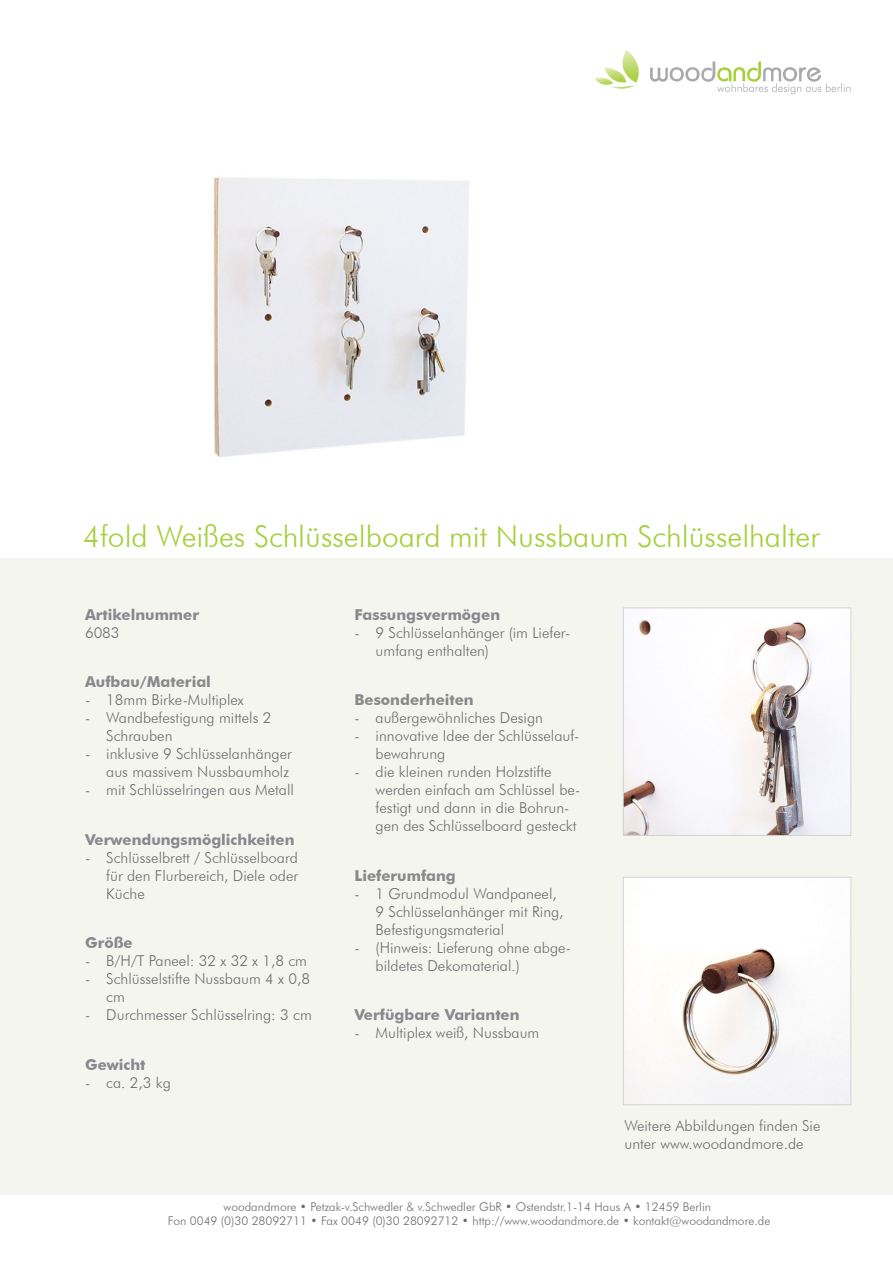
<style>
.page{position:relative;width:893px;height:1263px;background:#fff}
.page>*{position:absolute;margin:0;border:0;box-sizing:border-box;transform-origin:0 0}
.Überschrift_Produktn{font:300 30px "Futura BT";color:#a6ce39}
.Aufzählung_Fließtext{font:300 15px/18px "Futura BT";color:#6c6d70}
.Überschrift{font:700 15px "Futura BT";color:#87898c}
.Fließtext{font:300 15px/18px "Futura BT";color:#6c6d70}
.Fusszeile{font:300 12px "Futura BT";color:#6c6d70}
</style>
<div class="page">
<div style="left:0;top:558px;width:893px;height:636px;background:#f5f5f0"></div>
<svg style="left:595px;top:50px;width:255px;height:44px"></svg>
<img style="left:213px;top:177px;width:257px;height:280px">
<svg style="left:623px;top:607px;width:229px;height:229px"></svg>
<svg style="left:623px;top:876px;width:229px;height:229px"></svg>
<p class="Überschrift_Produktn" style="left:83px;top:518px;width:738px">4fold Weißes Schlüsselboard mit Nussbaum Schlüsselhalter</p>
<p class="Überschrift" style="left:85px;top:605px;width:115px">Artikelnummer</p>
<p class="Fließtext" style="left:85px;top:623px;width:36px">6083</p>
<p class="Überschrift" style="left:85px;top:673px;width:127px">Aufbau/Material</p>
<p class="Aufzählung_Fließtext" style="left:85px;top:691px;width:160px">- 18mm Birke-Multiplex</p>
<p class="Aufzählung_Fließtext" style="left:106px;top:709px;width:167px;text-indent:-21px">- Wandbefestigung mittels 2<br>Schrauben</p>
<p class="Aufzählung_Fließtext" style="left:85px;top:745px;width:208px;text-align:right">- inklusive 9 Schlüsselanhänger aus massivem Nussbaumholz</p>
<p class="Aufzählung_Fließtext" style="left:85px;top:781px;width:210px">- mit Schlüsselringen aus Metall</p>
<p class="Überschrift" style="left:85px;top:830px;width:211px">Verwendungsmöglichkeiten</p>
<p class="Aufzählung_Fließtext" style="left:106px;top:848px;width:193px;text-align:justify;text-indent:-21px">- Schlüsselbrett / Schlüsselboard für den Flurbereich, Diele oder Küche</p>
<p class="Überschrift" style="left:85px;top:934px;width:49px">Größe</p>
<p class="Aufzählung_Fließtext" style="left:85px;top:952px;width:224px">- B/H/T Paneel: 32 x 32 x 1,8 cm</p>
<p class="Aufzählung_Fließtext" style="left:106px;top:970px;width:205px;text-indent:-21px">- Schlüsselstifte Nussbaum 4 x 0,8 cm</p>
<p class="Aufzählung_Fließtext" style="left:85px;top:1006px;width:228px">- Durchmesser Schlüsselring: 3 cm</p>
<p class="Überschrift" style="left:85px;top:1055px;width:62px">Gewicht</p>
<p class="Aufzählung_Fließtext" style="left:85px;top:1073px;width:87px">- ca. 2,3 kg</p>
<p class="Überschrift" style="left:354px;top:605px;width:147px">Fassungsvermögen</p>
<p class="Aufzählung_Fließtext" style="left:376px;top:623px;width:196px;text-indent:-21px">- 9 Schlüsselanhänger (im Liefer&shy;umfang enthalten)</p>
<p class="Überschrift" style="left:354px;top:691px;width:121px">Besonderheiten</p>
<p class="Aufzählung_Fließtext" style="left:354px;top:709px;width:190px">- außergewöhnliches Design</p>
<p class="Aufzählung_Fließtext" style="left:376px;top:727px;width:205px;text-indent:-21px">- innovative Idee der Schlüsselauf&shy;bewahrung</p>
<p class="Aufzählung_Fließtext" style="left:376px;top:763px;width:206px;text-indent:-21px">- die kleinen runden Holzstifte werden einfach am Schlüssel be&shy;festigt und dann in die Bohrun&shy;gen des Schlüsselboard gesteckt</p>
<p class="Überschrift" style="left:354px;top:866px;width:103px">Lieferumfang</p>
<p class="Aufzählung_Fließtext" style="left:376px;top:884px;width:189px;text-indent:-21px">- 1 Grundmodul Wandpaneel,<br>9 Schlüsselanhänger mit Ring,<br>Befestigungsmaterial</p>
<p class="Aufzählung_Fließtext" style="left:376px;top:938px;width:197px;text-indent:-21px">- (Hinweis: Lieferung ohne abge&shy;bildetes Dekomaterial.)</p>
<p class="Überschrift" style="left:354px;top:1006px;width:167px">Verfügbare Varianten</p>
<p class="Aufzählung_Fließtext" style="left:354px;top:1024px;width:187px">- Multiplex weiß, Nussbaum</p>
<p class="Fließtext" style="left:624px;top:1116px;width:198px">Weitere Abbildungen finden Sie unter www.woodandmore.de</p>
<p class="Fusszeile" style="left:224px;top:1199px;width:489px">woodandmore • Petzak-v.Schwedler &amp; v.Schwedler GbR • Ostendstr.1-14 Haus A • 12459 Berlin</p>
<p class="Fusszeile" style="left:168px;top:1213px;width:604px">Fon 0049 (0)30 28092711 • Fax 0049 (0)30 28092712 • http://www.woodandmore.de • kontakt@woodandmore.de</p>
</div>
